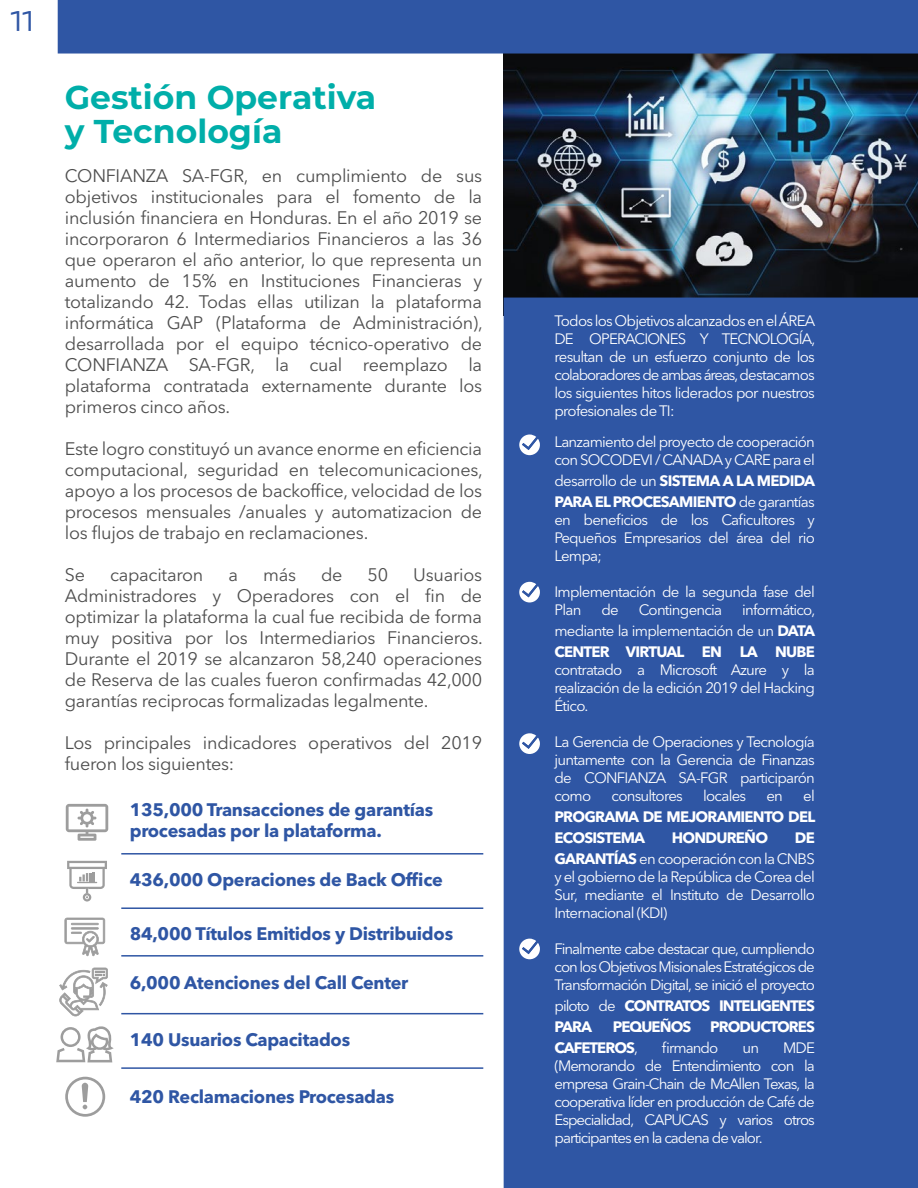
<style>
.page{position:relative;width:918px;height:1188px;background:#fff}
.page>*{position:absolute;margin:0;border:0;box-sizing:border-box;transform-origin:0 0}
.t1{font:700 33px/34.5px "Montserrat";color:#00aea9}
.t2{font:27px "Acephimere";color:#2f56a4}
.t3{font:18px/21px "Avenir Next LT Pro";letter-spacing:-.015em;color:#4e4e4e;text-align:justify}
.t4{font:700 18px/21px "Avenir Next LT Pro";letter-spacing:-.015em;color:#2f56a4}
.t5{font:15px/18px "Avenir Next LT Pro";letter-spacing:-.05em;color:#fff;text-align:justify}
.t6{font:700 15px/21px "Avenir Next LT Pro";letter-spacing:-.05em;color:#fff}
.s1{font-weight:400}
.s2{font-weight:700}
</style>
<div class="page">
<img style="left:504px;top:54px;width:414px;height:244px">
<div style="left:504px;top:298px;width:414px;height:890px;background:#2f56a4"></div>
<hr style="left:121px;top:853px;width:362px;height:2px;background:#2f56a4">
<hr style="left:121px;top:907px;width:362px;height:2px;background:#2f56a4">
<hr style="left:121px;top:955px;width:362px;height:2px;background:#2f56a4">
<hr style="left:121px;top:1013px;width:362px;height:1px;background:#2f56a4">
<hr style="left:121px;top:1067px;width:362px;height:2px;background:#2f56a4">
<svg style="left:67px;top:861px;width:40px;height:41px"></svg>
<svg style="left:56px;top:1026px;width:58px;height:36px"></svg>
<svg style="left:59px;top:968px;width:49px;height:48px"></svg>
<svg style="left:65px;top:1077px;width:40px;height:40px"></svg>
<svg style="left:66px;top:804px;width:42px;height:37px"></svg>
<svg style="left:64px;top:918px;width:41px;height:38px"></svg>
<svg style="left:519px;top:435px;width:21px;height:20px"></svg>
<svg style="left:519px;top:582px;width:21px;height:20px"></svg>
<svg style="left:519px;top:733px;width:21px;height:21px"></svg>
<svg style="left:519px;top:939px;width:21px;height:20px"></svg>
<div style="left:58px;top:0;width:860px;height:54px;background:#2f56a4"></div>
<h2 class="t2" style="left:10px;top:3px;width:25px">11</h2>
<h1 class="t1" style="left:65px;top:78px;width:313px">Gestión Operativa y Tecnología</h1>
<p class="t3" style="left:65px;top:165px;width:419px">CONFIANZA SA-FGR, en cumplimiento de sus objetivos institucionales para el fomento de la inclusión financiera en Honduras. En el año 2019 se incorporaron 6 Intermediarios Financieros a las 36 que operaron el año anterior, lo que representa un aumento de 15% en Instituciones Financieras y totalizando 42. Todas ellas utilizan la plataforma informática GAP (Plataforma de Administración), desarrollada por el equipo técnico-operativo de CONFIANZA SA-FGR, la cual reemplazo la plataforma contratada externamente durante los primeros cinco años.</p>
<p class="t3" style="left:65px;top:438px;width:419px">Este logro constituyó un avance enorme en eficiencia computacional, seguridad en telecomunicaciones, apoyo a los procesos de backoffice, velocidad de los procesos mensuales /anuales y automatizacion de los flujos de trabajo en reclamaciones.</p>
<p class="t3" style="left:65px;top:564px;width:22px">Se</p>
<p class="t3" style="left:110px;top:564px;width:95px">capacitaron</p>
<p class="t3" style="left:228px;top:564px;width:11px">a</p>
<p class="t3" style="left:263px;top:564px;width:34px">más</p>
<p class="t3" style="left:321px;top:564px;width:23px">de</p>
<p class="t3" style="left:368px;top:564px;width:22px">50</p>
<p class="t3" style="left:65px;top:564px;width:419px;text-indent:348px">Usuarios Administradores y Operadores con el fin de optimizar la plataforma la cual fue recibida de forma muy positiva por los Intermediarios Financieros.<br>Durante el 2019 se alcanzaron 58,240 operaciones de Reserva de las cuales fueron confirmadas 42,000 garantías reciprocas formalizadas legalmente.</p>
<p class="t3" style="left:65px;top:732px;width:419px">Los principales indicadores operativos del 2019 fueron los siguientes:</p>
<p class="t4" style="left:130px;top:799px;width:305px">135,000 Transacciones de garantías procesadas por la plataforma.</p>
<p class="t4" style="left:130px;top:870px;width:315px">436,000 Operaciones de Back Office</p>
<p class="t4" style="left:130px;top:923px;width:325px">84,000 Títulos Emitidos y Distribuidos</p>
<p class="t4" style="left:130px;top:972px;width:280px">6,000 Atenciones del Call Center</p>
<p class="t4" style="left:130px;top:1029px;width:222px">140 Usuarios Capacitados</p>
<p class="t4" style="left:130px;top:1086px;width:266px">420 Reclamaciones Procesadas</p>
<p class="t5" style="left:554px;top:312px;width:262px">Todos los Objetivos alcanzados en el ÁREA DE OPERACIONES Y TECNOLOGÍA, resultan de un esfuerzo conjunto de los colaboradores de ambas áreas, destacamos los siguientes hitos liderados por nuestros profesionales de TI:</p>
<p class="t5" style="left:554px;top:432px;width:262px">Lanzamiento del proyecto de cooperación con SOCODEVI / CANADA y CARE para el</p>
<p class="t6" style="left:554px;top:470px;width:262px"><span class="s1">desarrollo de un</span> SISTEMA A LA MEDIDA<br>PARA EL PROCESAMIENTO <span class="s1">de garantías</span></p>
<p class="t5" style="left:554px;top:510px;width:262px">en beneficios de los Caficultores y Pequeños Empresarios del área del rio Lempa;</p>
<p class="t5" style="left:554px;top:582px;width:262px">Implementación de la segunda fase del<br>Plan</p>
<p class="t5" style="left:554px;top:599px;width:262px;line-height:21px;text-indent:188px">informático, mediante la implementación de un <span class="s2">DATA CENTER VIRTUAL EN LA NUBE</span></p>
<p class="t5" style="left:554px;top:660px;width:262px">contratado a Microsoft Azure y la realización de la edición 2019 del Hacking Ético.</p>
<p class="t5" style="left:554px;top:732px;width:262px">La Gerencia de Operaciones y Tecnología juntamente con la Gerencia de Finanzas de CONFIANZA SA-FGR participarón como</p>
<p class="t5" style="left:601px;top:600px;width:19px">de</p>
<p class="t5" style="left:639px;top:600px;width:85px">Contingencia</p>
<p class="t5" style="left:612px;top:786px;width:73px">consultores</p>
<p class="t5" style="left:703px;top:786px;width:44px">locales</p>
<p class="t5" style="left:766px;top:786px;width:18px">en</p>
<p class="t5" style="left:803px;top:786px;width:13px">el</p>
<p class="t6" style="left:554px;top:806px;width:262px">PROGRAMA DE MEJORAMIENTO DEL<br>ECOSISTEMA</p>
<p class="t6" style="left:672px;top:827px;width:98px">HONDUREÑO</p>
<p class="t5" style="left:554px;top:827px;width:262px;line-height:21px;text-align:right"><span class="s2">DE<br>GARANTÍAS</span> en cooperación con la CNBS</p>
<p class="t5" style="left:554px;top:867px;width:262px">y el gobierno de la República de Corea del Sur, mediante el Instituto de Desarrollo Internacional (KDI)</p>
<p class="t5" style="left:554px;top:939px;width:262px">Finalmente cabe destacar que, cumpliendo con los Objetivos Misionales Estratégicos de Transformación Digital, se inició el proyecto</p>
<p class="t6" style="left:554px;top:995px;width:262px"><span class="s1">piloto de</span> CONTRATOS INTELIGENTES<br>PARA</p>
<p class="t6" style="left:613px;top:1016px;width:80px">PEQUEÑOS</p>
<p class="t6" style="left:710px;top:1016px;width:106px">PRODUCTORES</p>
<p class="t6" style="left:554px;top:1037px;width:85px">CAFETEROS<span class="s1">,</span></p>
<p class="t5" style="left:662px;top:1038px;width:58px">firmando</p>
<p class="t5" style="left:743px;top:1038px;width:18px">un</p>
<p class="t5" style="left:554px;top:1038px;width:262px;text-indent:229px">MDE (Memorando de Entendimiento con la empresa Grain-Chain de McAllen Texas, la cooperativa líder en producción de Café de Especialidad, CAPUCAS y varios otros participantes en la cadena de valor.</p>
</div>
